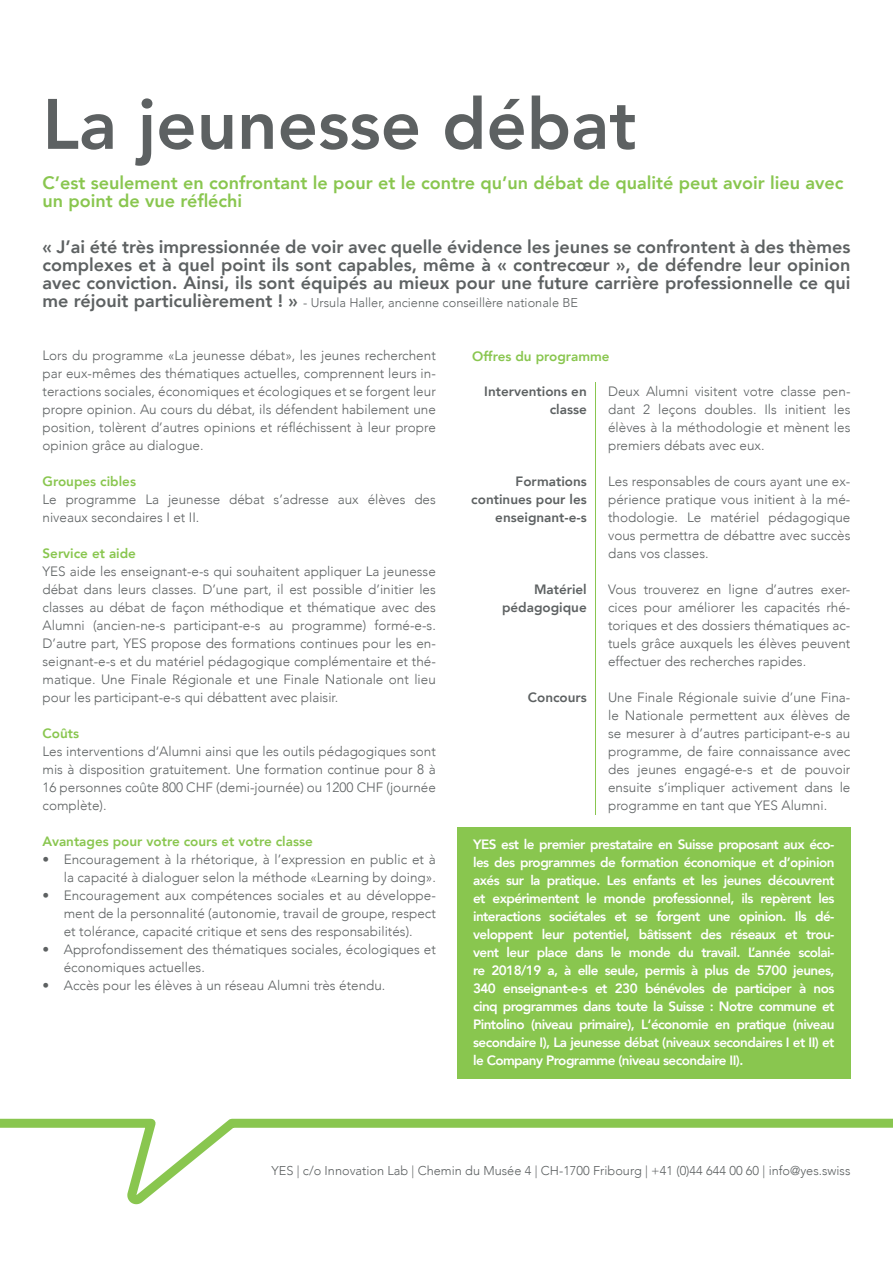
<style>
.page{position:relative;width:893px;height:1263px;background:#fff}
.page>*{position:absolute;margin:0;border:0;box-sizing:border-box;transform-origin:0 0}
.t1{font:800 70.5px "Avenir";color:#5d6162}
.t2{font:800 18px/18px "Avenir";color:#5d6162;text-align:justify}
.t3{font:800 18px/18px "Avenir";color:#89c64f}
.t4{font:300 13.5px/18px "Avenir";color:#5d6162;text-align:justify}
.t5{font:800 13.5px/18px "Avenir";letter-spacing:-.04em;color:#fff;text-align:justify}
.t6{font:800 13.5px/18px "Avenir";color:#5d6162;text-align:right}
.t7{font:800 13.5px "Avenir";color:#89c64f}
.t8{font:300 12.75px "Avenir";color:#5d6162}
.s1{font-weight:800;font-size:18px}
</style>
<div class="page">
<hr style="left:595px;top:382px;width:1px;height:432px;background:#89c64f">
<svg style="left:0;top:1118px;width:893px;height:87px"></svg>
<div style="left:457px;top:827px;width:393px;height:252px;background:#89c64f"></div>
<h1 class="t1" style="left:43px;top:69px;width:596px">La jeunesse débat</h1>
<h2 class="t3" style="left:43px;top:173px;width:803px">C’est seulement en confrontant le pour et le contre qu’un débat de qualité peut avoir lieu avec un point de vue réfléchi</h2>
<p class="t2" style="left:43px;top:238px;width:809px">« J’ai été très impressionnée de voir avec quelle évidence les jeunes se confrontent à des thèmes complexes et à quel point ils sont capables, même à « contrecœur », de défendre leur opinion avec conviction. Ainsi, ils sont équipés au mieux pour une future carrière professionnelle ce qui</p>
<p class="t8" style="left:43px;top:295px;width:537px"><span class="s1">me réjouit particulièrement ! »</span> - Ursula Haller, ancienne conseillère nationale BE</p>
<p class="t4" style="left:43px;top:346px;width:395px">Lors du programme «La jeunesse débat», les jeunes recherchent par eux-mêmes des thématiques actuelles, comprennent leurs in&shy;teractions sociales, économiques et écologiques et se forgent leur propre opinion. Au cours du débat, ils défendent habilement une position, tolèrent d’autres opinions et réfléchissent à leur propre opinion grâce au dialogue.</p>
<p class="t7" style="left:43px;top:471px;width:95px">Groupes cibles</p>
<p class="t4" style="left:43px;top:490px;width:395px">Le programme La jeunesse débat s’adresse aux élèves des niveaux secondaires I et II.</p>
<p class="t7" style="left:43px;top:543px;width:95px">Service et aide</p>
<p class="t4" style="left:43px;top:562px;width:395px">YES aide les enseignant-e-s qui souhaitent appliquer La jeunesse débat dans leurs classes. D’une part, il est possible d’initier les classes au débat de façon méthodique et thématique avec des Alumni (ancien-ne-s participant-e-s au programme) formé-e-s.<br>D’autre part, YES propose des formations continues pour les en&shy;seignant-e-s et du matériel pédagogique complémentaire et thé&shy;matique. Une Finale Régionale et une Finale Nationale ont lieu pour les participant-e-s qui débattent avec plaisir.</p>
<p class="t7" style="left:43px;top:723px;width:38px">Coûts</p>
<p class="t4" style="left:43px;top:742px;width:395px">Les interventions d‘Alumni ainsi que les outils pédagogiques sont mis à disposition gratuitement. Une formation continue pour 8 à 16 personnes coûte 800 CHF (demi-journée) ou 1200 CHF (journée complète).</p>
<p class="t7" style="left:43px;top:831px;width:272px">Avantages pour votre cours et votre classe</p>
<p class="t4" style="left:43px;top:850px;width:395px;text-align:right">• Encouragement à la rhétorique, à l’expression en public et à la capacité à dialoguer selon la méthode «Learning by doing».</p>
<p class="t4" style="left:64px;top:886px;width:374px;text-indent:-21px">• Encouragement aux compétences sociales et au développe&shy;ment de la personnalité (autonomie, travail de groupe, respect et tolérance, capacité critique et sens des responsabilités).</p>
<p class="t4" style="left:64px;top:940px;width:374px;text-indent:-21px">• Approfondissement des thématiques sociales, écologiques et économiques actuelles.</p>
<p class="t4" style="left:43px;top:976px;width:344px">• Accès pour les élèves à un réseau Alumni très étendu.</p>
<p class="t7" style="left:472px;top:346px;width:139px">Offres du programme</p>
<p class="t6" style="left:484px;top:382px;width:104px">Interventions en classe</p>
<p class="t6" style="left:471px;top:472px;width:117px">Formations continues pour les enseignant-e-s</p>
<p class="t6" style="left:502px;top:580px;width:86px">Matériel pédagogique</p>
<p class="t6" style="left:528px;top:688px;width:60px">Concours</p>
<p class="t4" style="left:608px;top:382px;width:244px">Deux Alumni visitent votre classe pen&shy;dant 2 leçons doubles. Ils initient les élèves à la méthodologie et mènent les premiers débats avec eux.</p>
<p class="t4" style="left:608px;top:472px;width:244px">Les responsables de cours ayant une ex&shy;périence pratique vous initient à la mé&shy;thodologie. Le matériel pédagogique vous permettra de débattre avec succès dans vos classes.</p>
<p class="t4" style="left:608px;top:580px;width:244px">Vous trouverez en ligne d’autres exer&shy;cices pour améliorer les capacités rhé&shy;toriques et des dossiers thématiques ac&shy;tuels grâce auxquels les élèves peuvent effectuer des recherches rapides.</p>
<p class="t4" style="left:608px;top:688px;width:244px">Une Finale Régionale suivie d’une Fina&shy;le Nationale permettent aux élèves de se mesurer à d’autres participant-e-s au programme, de faire connaissance avec des jeunes engagé-e-s et de pouvoir ensuite s’impliquer activement dans le programme en tant que YES Alumni.</p>
<p class="t5" style="left:473px;top:836px;width:363px">YES est le premier prestataire en Suisse proposant aux éco&shy;les des programmes de formation économique et d’opinion axés sur la pratique. Les enfants et les jeunes découvrent et expérimentent le monde professionnel, ils repèrent les interactions sociétales et se forgent une opinion. Ils dé&shy;veloppent leur potentiel, bâtissent des réseaux et trou&shy;vent leur place dans le monde du travail. L’année scolai&shy;re 2018/19 a, à elle seule, permis à plus de 5700 jeunes, 340 enseignant-e-s et 230 bénévoles de participer à nos cinq programmes dans toute la Suisse : Notre commune et Pintolino (niveau primaire), L‘économie en pratique (niveau secondaire I), La jeunesse débat (niveaux secondaires I et II) et le Company Programme (niveau secondaire II).</p>
<p class="t8" style="left:271px;top:1163px;width:580px">YES | c/o Innovation Lab | Chemin du Musée 4 | CH-1700 Fribourg | +41 (0)44 644 00 60 | info@yes.swiss</p>
</div>
